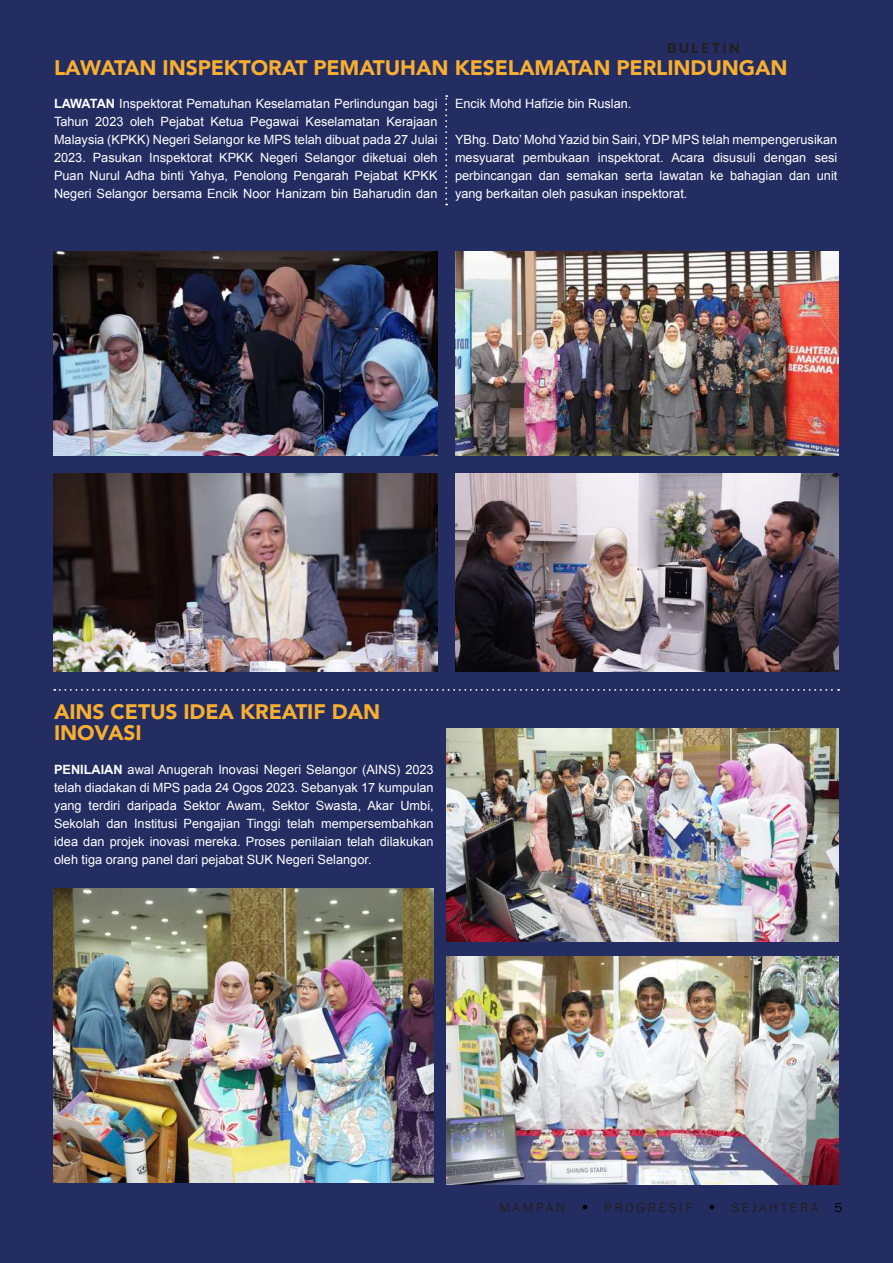
<style>
.page{position:relative;width:893px;height:1263px;background:#232d62}
.page>*{position:absolute;margin:0;border:0;box-sizing:border-box;transform-origin:0 0}
.t1{font:900 21px/21px "Avenir";letter-spacing:-.005em;color:#f7ae31}
.t2{font:13.5px "Franklin Gothic";letter-spacing:.2em;color:#231f20}
.t3{font:900 13.5px "Lato";letter-spacing:.2em;color:#231f20}
.t4{font:12.75px/18px "Arial";color:#fff;text-align:justify}
.s1{font-weight:700}
.s2{color:#040503}
</style>
<div class="page">
<svg style="left:54px;top:689px;width:785px;height:2px"></svg>
<img style="left:455px;top:252px;width:384px;height:203px">
<img style="left:53px;top:252px;width:384px;height:203px">
<img style="left:455px;top:473px;width:384px;height:199px">
<img style="left:53px;top:889px;width:381px;height:293px">
<img style="left:446px;top:957px;width:393px;height:228px">
<img style="left:446px;top:729px;width:393px;height:212px">
<svg style="left:445px;top:95px;width:2px;height:110px"></svg>
<img style="left:54px;top:473px;width:383px;height:199px">
<svg style="left:583px;top:1205px;width:4px;height:4px"></svg>
<svg style="left:709px;top:1205px;width:5px;height:4px"></svg>
<p class="t3" style="left:668px;top:40px;width:74px">BULETIN</p>
<h1 class="t1" style="left:54px;top:57px;width:735px">LAWATAN INSPEKTORAT PEMATUHAN KESELAMATAN PERLINDUNGAN</h1>
<p class="t4" style="left:455px;top:95px;width:178px">Encik Mohd Hafizie bin Ruslan.</p>
<p class="t4" style="left:455px;top:131px;width:384px">YBhg. Dato’ Mohd Yazid bin Sairi, YDP MPS telah mempengerusikan mesyuarat pembukaan inspektorat. Acara disusuli dengan sesi perbincangan dan semakan serta lawatan ke bahagian dan unit yang berkaitan oleh pasukan inspektorat.</p>
<p class="t4" style="left:54px;top:95px;width:385px"><span class="s1">LAWATAN</span> Inspektorat Pematuhan Keselamatan Perlindungan bagi Tahun 2023 oleh Pejabat Ketua Pegawai Keselamatan Kerajaan Malaysia (KPKK) Negeri Selangor ke MPS telah dibuat pada 27 Julai 2023. Pasukan Inspektorat KPKK Negeri Selangor diketuai oleh Puan Nurul Adha binti Yahya, Penolong Pengarah Pejabat KPKK Negeri Selangor bersama Encik Noor Hanizam bin Baharudin dan</p>
<h1 class="t1" style="left:54px;top:701px;width:328px">AINS CETUS IDEA KREATIF DAN<br>INOVASI</h1>
<p class="t4" style="left:54px;top:761px;width:381px"><span class="s1">PENILAIAN</span> awal Anugerah Inovasi Negeri Selangor (AINS) 2023 telah diadakan di MPS pada 24 Ogos 2023. Sebanyak 17 kumpulan yang terdiri daripada Sektor Awam, Sektor Swasta, Akar Umbi, Sekolah dan Institusi Pengajian Tinggi telah mempersembahkan idea dan projek inovasi mereka. Proses penilaian telah dilakukan oleh tiga orang panel dari pejabat SUK Negeri Selangor.</p>
<p class="t2" style="left:499px;top:1199px;width:67px">MAMPAN</p>
<p class="t2" style="left:604px;top:1199px;width:90px">PROGRESIF</p>
<p class="t2" style="left:731px;top:1199px;width:113px">SEJAHTERA <span class="s2">5</span></p>
</div>
